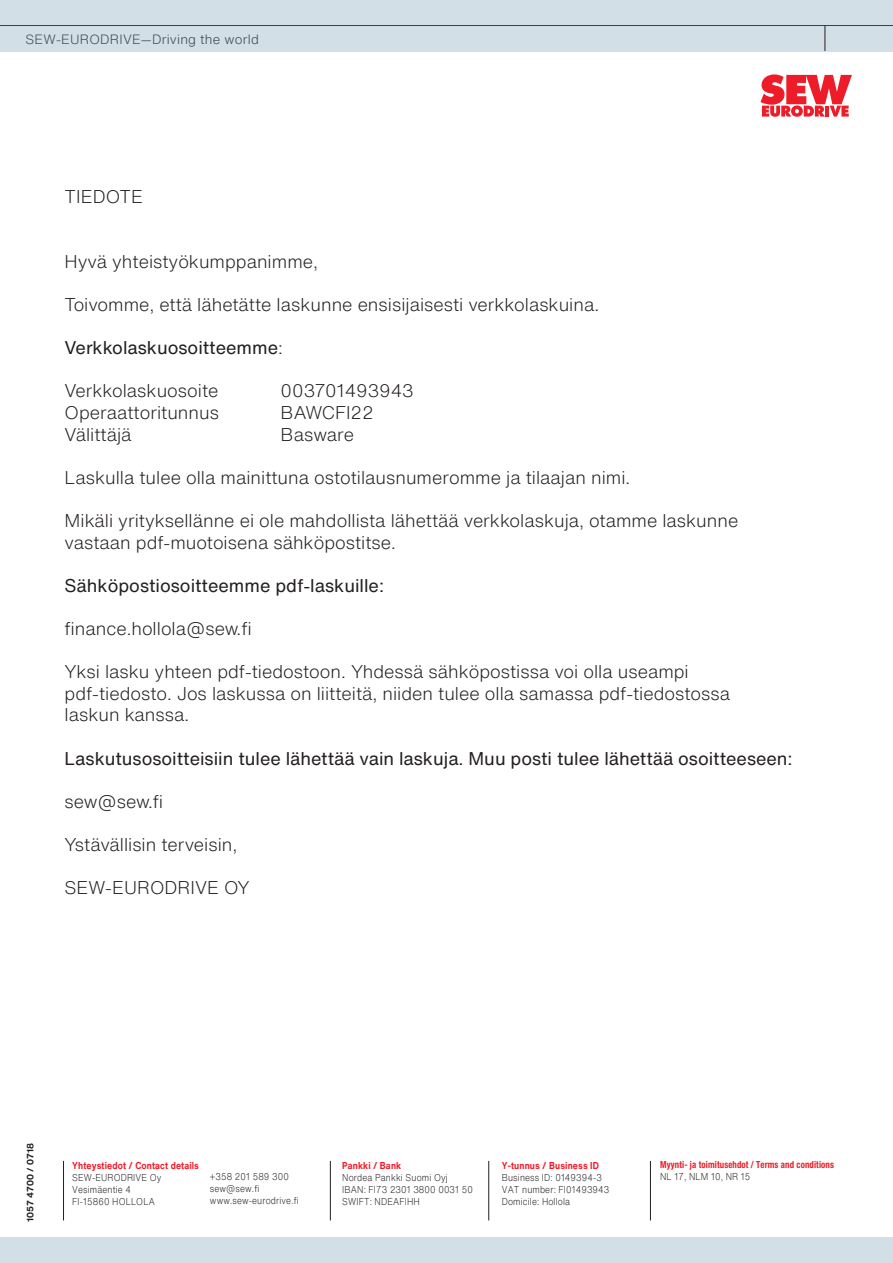
<style>
.page{position:relative;width:893px;height:1263px;background:#fff}
.page>*{position:absolute;margin:0;border:0;box-sizing:border-box;transform-origin:0 0}
.t1{font:300 18px "Helvetica Now Text";color:#231f20}
.t2{font:18px "Helvetica Now Text";color:#231f20}
.t3{font:300 13.2px "Helvetica Now Text";letter-spacing:.015em;color:#33444d}
.t4{font:300 9.75px/12px "Helvetica Now Text";letter-spacing:.015em;color:#231f20;scale:.88 1}
.t5{font:700 condensed 9.75px/12px "Helvetica Neue LT Pro";letter-spacing:.015em;color:#ee1c28;scale:.9 1}
.t6{font:700 9px "Helvetica Now Text";color:#231f20}
.s1{font-weight:300}
.s2{font-weight:700;color:#ee1c28}
.s3{font-family:"Helvetica Now Text";font-weight:300;font-stretch:normal;color:#231f20}
</style>
<div class="page">
<div style="left:0;top:0;width:893px;height:51px;background:#d2dfe7"></div>
<div style="left:0;top:1237px;width:893px;height:26px;background:#d2dfe7"></div>
<hr style="left:0;top:25px;width:893px;height:1px;background:#33444d">
<svg style="left:825px;top:26px;width:1px;height:25px"></svg>
<svg style="left:760px;top:74px;width:92px;height:43px"></svg>
<hr style="left:330px;top:1161px;width:1px;height:59px;background:#231f20">
<hr style="left:63px;top:1161px;width:1px;height:59px;background:#231f20">
<hr style="left:650px;top:1161px;width:1px;height:59px;background:#231f20">
<hr style="left:488px;top:1161px;width:1px;height:59px;background:#231f20">
<p class="t3" style="left:26px;top:29px;width:235px">SEW-EURODRIVE—Driving the world</p>
<p class="t1" style="left:65px;top:183px;width:80px">TIEDOTE</p>
<p class="t1" style="left:65px;top:248px;width:255px">Hyvä yhteistyökumppanimme,</p>
<p class="t1" style="left:65px;top:291px;width:536px">Toivomme, että lähetätte laskunne ensisijaisesti verkkolaskuina.</p>
<p class="t2" style="left:65px;top:334px;width:220px">Verkkolaskuosoitteemme<span class="s1">:</span></p>
<p class="t1" style="left:65px;top:378px;width:155px">Verkkolaskuosoite</p>
<p class="t1" style="left:281px;top:378px;width:135px">003701493943</p>
<p class="t1" style="left:65px;top:399px;width:156px">Operaattoritunnus</p>
<p class="t1" style="left:281px;top:399px;width:94px">BAWCFI22</p>
<p class="t1" style="left:65px;top:421px;width:68px">Välittäjä</p>
<p class="t1" style="left:281px;top:421px;width:75px">Basware</p>
<p class="t1" style="left:65px;top:464px;width:567px">Laskulla tulee olla mainittuna ostotilausnumeromme ja tilaajan nimi.</p>
<p class="t1" style="left:65px;top:507px;width:675px">Mikäli yrityksellänne ei ole mahdollista lähettää verkkolaskuja, otamme laskunne</p>
<p class="t1" style="left:65px;top:529px;width:333px">vastaan pdf-muotoisena sähköpostitse.</p>
<p class="t2" style="left:65px;top:572px;width:321px">Sähköpostiosoitteemme pdf-laskuille:</p>
<p class="t1" style="left:65px;top:615px;width:189px">finance.hollola@sew.fi</p>
<p class="t1" style="left:65px;top:658px;width:626px">Yksi lasku yhteen pdf-tiedostoon. Yhdessä sähköpostissa voi olla useampi</p>
<p class="t1" style="left:65px;top:680px;width:667px">pdf-tiedosto. Jos laskussa on liitteitä, niiden tulee olla samassa pdf-tiedostossa</p>
<p class="t1" style="left:65px;top:702px;width:126px">laskun kanssa.</p>
<p class="t2" style="left:65px;top:745px;width:730px">Laskutusosoitteisiin tulee lähettää vain laskuja. Muu posti tulee lähettää osoitteeseen:</p>
<p class="t1" style="left:65px;top:788px;width:100px">sew@sew.fi</p>
<p class="t1" style="left:65px;top:831px;width:174px">Ystävällisin terveisin,</p>
<p class="t1" style="left:65px;top:874px;width:187px">SEW-EURODRIVE OY</p>
<p class="t6" style="left:23px;top:1222px;width:80px;rotate:-90deg">1057 4700 / 0718</p>
<p class="t4" style="left:72px;top:1160px;width:146px"><span class="s2">Yhteystiedot / Contact details<br></span>SEW-EURODRIVE Oy<br>Vesimäentie 4<br>FI-15860 HOLLOLA</p>
<p class="t4" style="left:210px;top:1170px;width:102px">+358 201 589 300 sew@sew.fi www.sew-eurodrive.fi</p>
<p class="t4" style="left:342px;top:1160px;width:150px"><span class="s2">Pankki / Bank<br></span>Nordea Pankki Suomi Oyj<br>IBAN: FI73 2301 3800 0031 50<br>SWIFT: NDEAFIHH</p>
<p class="t4" style="left:502px;top:1160px;width:124px"><span class="s2">Y-tunnus / Business ID<br></span>Business ID: 0149394-3<br>VAT number: FI01493943<br>Domicile: Hollola</p>
<p class="t5" style="left:660px;top:1158px;width:195px">Myynti- ja toimitusehdot / Terms and conditions<br><span class="s3">NL 17, NLM 10, NR 15</span></p>
</div>
